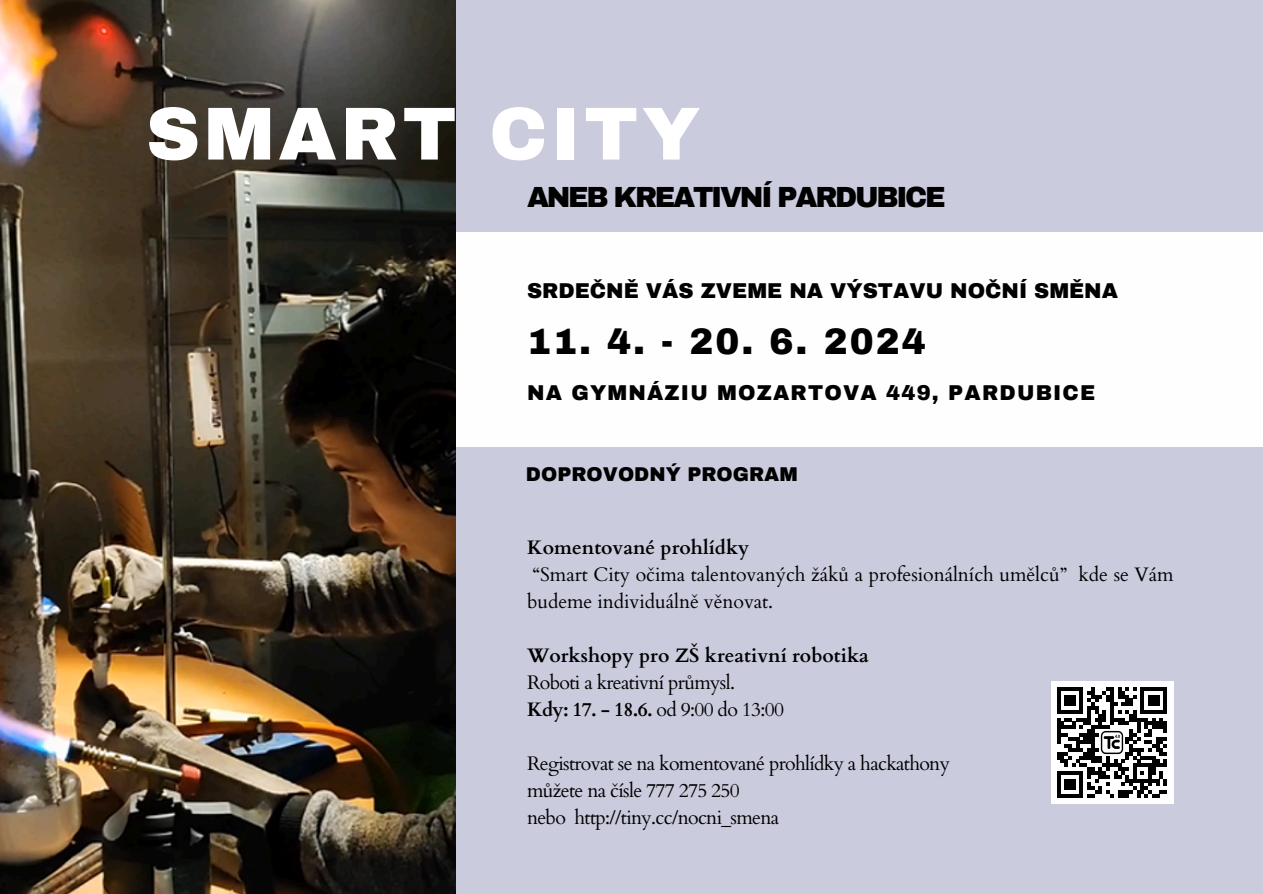
<style>
.page{position:relative;width:1263px;height:894px;background:#fff}
.page>*{position:absolute;margin:0;border:0;box-sizing:border-box;transform-origin:0 0}
.t1{font:900 75px "Archivo";letter-spacing:.05em;color:#fff}
.t2{font:900 36px "Archivo";letter-spacing:.055em;color:#000}
.t3{font:900 28.5px "Archivo";letter-spacing:-.08em;color:#000}
.t4{font:900 21px "Archivo";color:#000}
.t5{font:900 21px "Archivo";letter-spacing:.055em;color:#000}
.t6{font:19.5px "Cardo";letter-spacing:-.035em;color:#000}
.t7{font:19.5px/27px "Cardo";letter-spacing:-.005em;color:#000}
.t8{font:700 19.5px "Cardo";color:#000}
.t9{font:900 19.5px "Archivo";color:#000}
.s1{font-weight:400}
</style>
<div class="page">
<div style="left:0;top:0;width:1263px;height:893px;background:#cacbdd"></div>
<div style="left:455px;top:232px;width:808px;height:214px;background:#fefefe"></div>
<img style="left:0;top:0;width:456px;height:893px">
<div style="left:1051px;top:681px;width:123px;height:123px;background:#fefefe"></div>
<svg style="left:1057px;top:687px;width:110px;height:110px"></svg>
<img style="left:1099px;top:729px;width:25px;height:25px">
<p class="t1" style="left:146px;top:94px;width:556px">SMART CITY</p>
<p class="t3" style="left:527px;top:182px;width:420px">ANEB KREATIVNÍ PARDUBICE</p>
<p class="t4" style="left:527px;top:280px;width:593px">SRDEČNĚ VÁS ZVEME NA VÝSTAVU NOČNÍ SMĚNA</p>
<p class="t2" style="left:527px;top:322px;width:400px">11. 4. - 20. 6. 2024</p>
<p class="t5" style="left:527px;top:381px;width:570px">NA GYMNÁZIU MOZARTOVA 449, PARDUBICE</p>
<p class="t9" style="left:526px;top:463px;width:273px">DOPROVODNÝ PROGRAM</p>
<p class="t8" style="left:527px;top:534px;width:224px">Komentované prohlídky</p>
<h1 class="t7" style="left:527px;top:561px;width:648px">“Smart City očima talentovaných žáků a profesionálních umělců” kde se Vám budeme individuálně věnovat.</h1>
<h3 class="t8" style="left:527px;top:642px;width:343px">Workshopy pro ZŠ kreativní robotika</h3>
<h4 class="t6" style="left:527px;top:669px;width:210px">Roboti a kreativní průmysl.</h4>
<h2 class="t8" style="left:527px;top:696px;width:259px">Kdy: 17. - 18.6. <span class="s1">od 9:00 do 13:00</span></h2>
<h4 class="t6" style="left:527px;top:750px;width:425px">Registrovat se na komentované prohlídky a hackathony</h4>
<h4 class="t6" style="left:527px;top:777px;width:214px">můžete na čísle 777 275 250</h4>
<p class="t6" style="left:527px;top:804px;width:254px">nebo http://tiny.cc/nocni_smena</p>
</div>
